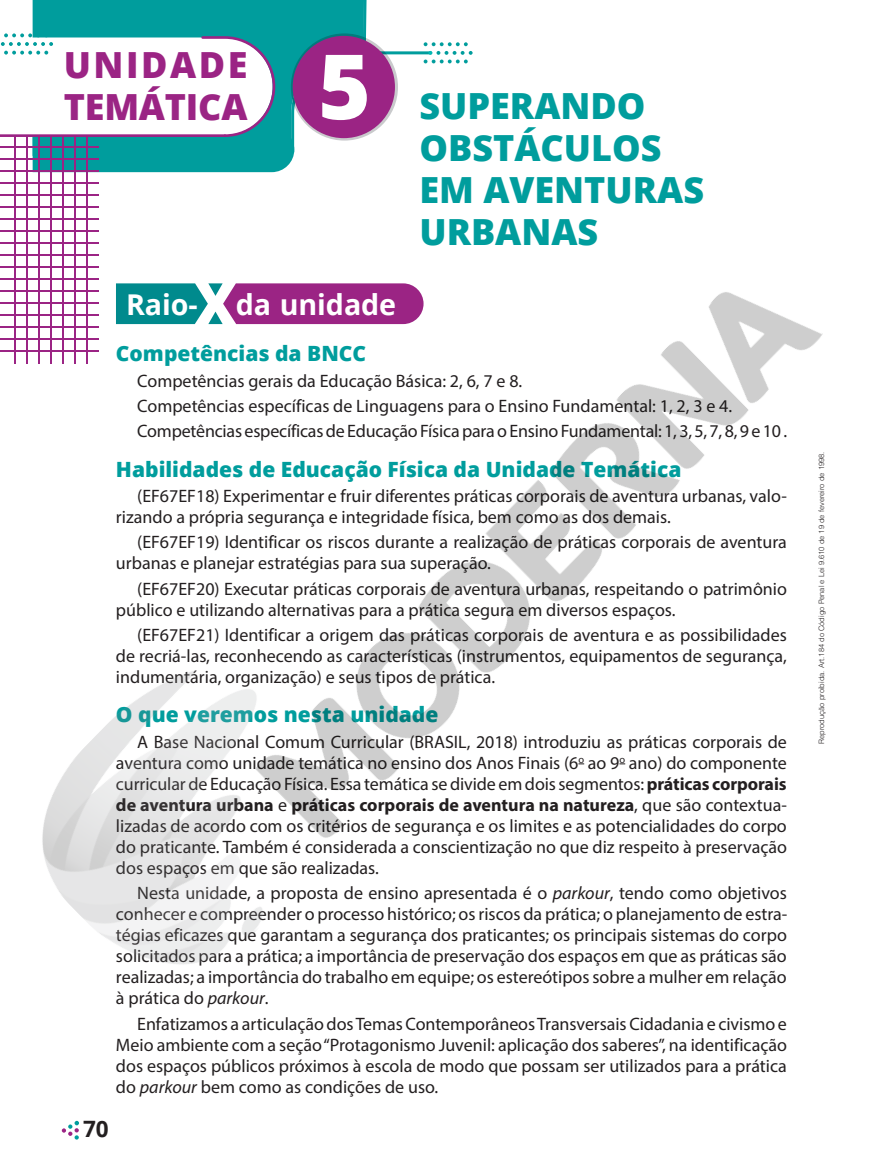
<style>
.page{position:relative;width:872px;height:1170px;background:#fff}
.page>*{position:absolute;margin:0;border:0;box-sizing:border-box;transform-origin:0 0}
.t1{font:800 90px "Open Sans";color:#fff}
.t2{font:800 36px/42px "Open Sans";color:#009d9d}
.t3{font:800 36px/42px "Open Sans";letter-spacing:-.005em;color:#9b2484}
.t4{font:700 28.65px "Open Sans";letter-spacing:-.005em;color:#fff}
.t5{font:700 22.5px "Open Sans";color:#231f20}
.t6{font:800 21px "Open Sans";color:#009d9d}
.t7{font:18px/21px "Myriad Pro";color:#231f20}
.t8{font:300 7.5px "Helvetica LT Std";color:#231f20}
.s1{font-weight:700}
.s2{font-style:italic}
</style>
<div class="page">
<svg style="left:0;top:0;width:472px;height:163px"></svg>
<svg style="left:291px;top:33px;width:107px;height:108px"></svg>
<div style="left:293px;top:36px;width:102px;height:102px;background:#9b2484;border-radius:50%"></div>
<svg style="left:62px;top:1120px;width:17px;height:19px"></svg>
<img style="left:0;top:163px;width:823px;height:801px">
<h2 class="t3" style="left:64px;top:42px;width:185px">UNIDADE<br>TEMÁTICA</h2>
<h1 class="t1" style="left:318px;top:18px;width:54px">5</h1>
<h3 class="t4" style="left:126px;top:284px;width:73px">Raio-</h3>
<h3 class="t4" style="left:236px;top:284px;width:162px">da unidade</h3>
<h2 class="t2" style="left:419px;top:83px;width:286px">SUPERANDO<br>OBSTÁCULOS<br>EM AVENTURAS<br>URBANAS</h2>
<p class="t6" style="left:116px;top:338px;width:252px">Competências da BNCC</p>
<p class="t7" style="left:137px;top:368px;width:651px;line-height:25.2px">Competências gerais da Educação Básica: 2, 6, 7 e 8.<br>Competências específicas de Linguagens para o Ensino Fundamental: 1, 2, 3 e 4.<br>Competências específicas de Educação Física para o Ensino Fundamental: 1, 3, 5, 7, 8, 9 e 10 .</p>
<p class="t6" style="left:116px;top:453px;width:567px">Habilidades de Educação Física da Unidade Temática</p>
<p class="t7" style="left:116px;top:485px;width:672px;text-indent:21px">(EF67EF18) Experimentar e fruir diferentes práticas corporais de aventura urbanas, valo&shy;rizando a própria segurança e integridade física, bem como as dos demais.</p>
<p class="t7" style="left:116px;top:531px;width:672px;text-indent:21px">(EF67EF19) Identificar os riscos durante a realização de práticas corporais de aventura urbanas e planejar estratégias para sua superação.</p>
<p class="t7" style="left:116px;top:577px;width:672px;text-indent:21px">(EF67EF20) Executar práticas corporais de aventura urbanas, respeitando o patrimônio público e utilizando alternativas para a prática segura em diversos espaços.</p>
<p class="t7" style="left:116px;top:624px;width:672px;text-align:justify;text-indent:21px">(EF67EF21) Identificar a origem das práticas corporais de aventura e as possibilidades de recriá-las, reconhecendo as características (instrumentos, equipamentos de segurança, indumentária, organização) e seus tipos de prática.</p>
<p class="t6" style="left:116px;top:698px;width:324px">O que veremos nesta unidade</p>
<p class="t7" style="left:116px;top:730px;width:672px;text-align:justify;text-indent:21px">A Base Nacional Comum Curricular (BRASIL, 2018) introduziu as práticas corporais de aventura como unidade temática no ensino dos Anos Finais (6<sup>o</sup> ao 9<sup>o</sup> ano) do componente curricular de Educação Física. Essa temática se divide em dois segmentos: <span class="s1">práticas corporais de aventura urbana</span> e <span class="s1">práticas corporais de aventura na natureza</span>, que são contextua&shy;lizadas de acordo com os critérios de segurança e os limites e as potencialidades do corpo do praticante. Também é considerada a conscientização no que diz respeito à preservação dos espaços em que são realizadas.</p>
<p class="t7" style="left:116px;top:882px;width:673px;text-align:justify;text-indent:21px">Nesta unidade, a proposta de ensino apresentada é o <span class="s2">parkour</span>, tendo como objetivos conhecer e compreender o processo histórico; os riscos da prática; o planejamento de estra&shy;tégias eficazes que garantam a segurança dos praticantes; os principais sistemas do corpo solicitados para a prática; a importância de preservação dos espaços em que as práticas são realizadas; a importância do trabalho em equipe; os estereótipos sobre a mulher em relação à prática do <span class="s2">parkour</span>.</p>
<p class="t7" style="left:116px;top:1012px;width:672px;text-align:justify;text-indent:21px">Enfatizamos a articulação dos Temas Contemporâneos Transversais Cidadania e civismo e Meio ambiente com a seção “Protagonismo Juvenil: aplicação dos saberes”, na identificação dos espaços públicos próximos à escola de modo que possam ser utilizados para a prática do <span class="s2">parkour</span> bem como as condições de uso.</p>
<p class="t5" style="left:83px;top:1113px;width:27px">70</p>
<p class="t8" style="left:817px;top:744px;width:294px;rotate:-90deg">Reprodução proibida. Art.184 do Código Penal e Lei 9.610 de 19 de fevereiro de 1998.</p>
</div>
